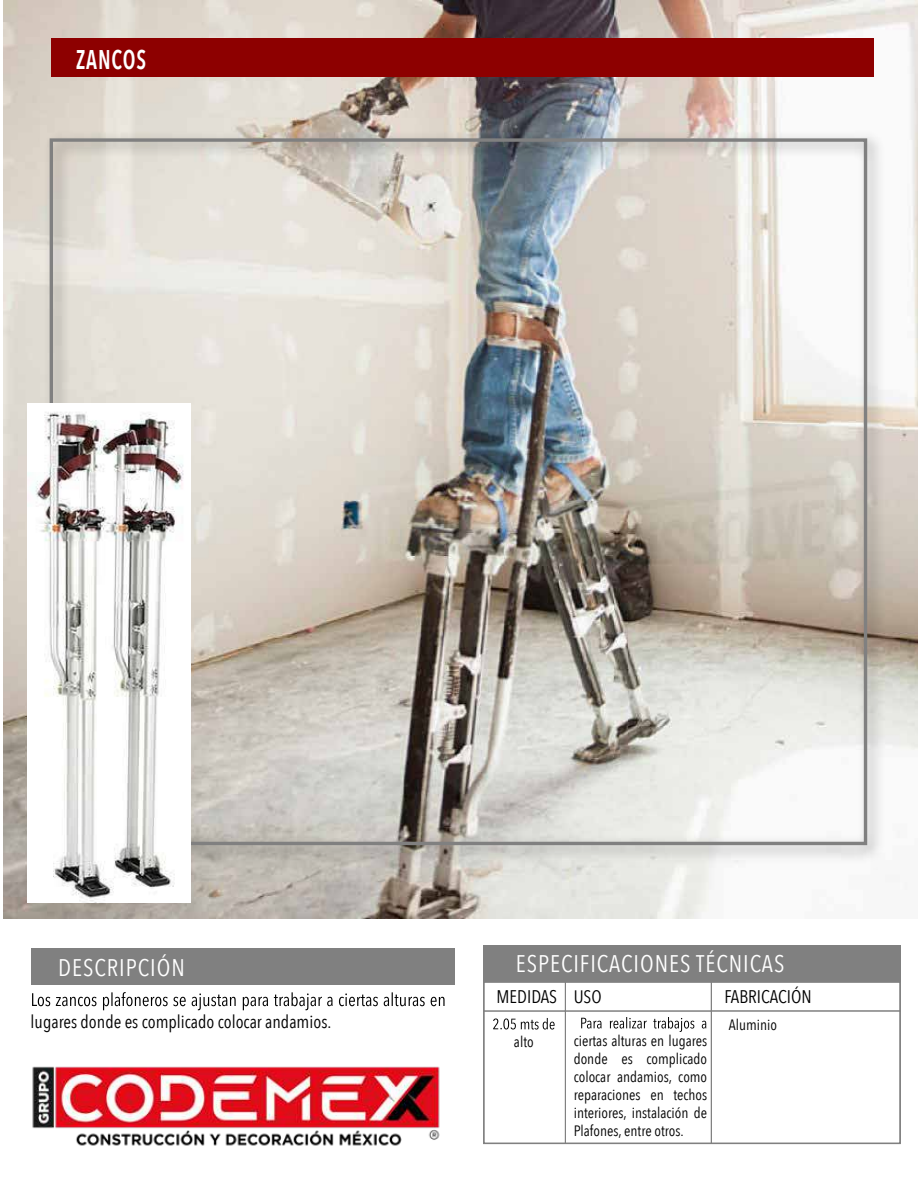
<style>
.page{position:relative;width:918px;height:1188px;background:#fff}
.page>*{position:absolute;margin:0;border:0;box-sizing:border-box;transform-origin:0 0}
.t1{font:600 27px "Avenir Next Condensed";letter-spacing:.04em;color:#fff;scale:.8 1}
.t2{font:24px "Avenir Next Condensed";letter-spacing:.04em;color:#fff}
.t3{font:18.3px "Avenir Next Condensed";color:#000}
.t4{font:18px "Avenir Next Condensed";color:#000}
.t5{font:15px/18px "Avenir Next Condensed";color:#000;text-align:justify}
</style>
<div class="page">
<img style="left:4px;top:1px;width:914px;height:918px">
<div style="left:51px;top:38px;width:823px;height:39px;background:#8d0000"></div>
<svg style="left:32px;top:992px;width:413px;height:18px"></svg>
<div style="left:31px;top:948px;width:423px;height:37px;background:#808080"></div>
<img style="left:38px;top:126px;width:854px;height:744px">
<div style="left:484px;top:945px;width:417px;height:37px;background:#808080"></div>
<svg style="left:493px;top:1018px;width:62px;height:12px"></svg>
<div style="left:484px;top:1011px;width:82px;height:133px;border:1px solid #808080"></div>
<div style="left:484px;top:982px;width:82px;height:29px;border:1px solid #808080"></div>
<div style="left:565px;top:1011px;width:147px;height:133px;border:1px solid #808080"></div>
<div style="left:565px;top:982px;width:147px;height:29px;border:1px solid #808080"></div>
<svg style="left:581px;top:1017px;width:125px;height:15px"></svg>
<div style="left:711px;top:982px;width:190px;height:29px;border:1px solid #808080"></div>
<div style="left:711px;top:1010px;width:190px;height:134px;border:1px solid #808080"></div>
<img style="left:28px;top:403px;width:162px;height:499px">
<img style="left:32px;top:1062px;width:454px;height:84px">
<h1 class="t1" style="left:76px;top:36px;width:89px">ZANCOS</h1>
<h2 class="t2" style="left:58px;top:947px;width:128px">DESCRIPCIÓN</h2>
<h2 class="t2" style="left:516px;top:943px;width:270px">ESPECIFICACIONES TÉCNICAS</h2>
<p class="t4" style="left:31px;top:1006px;width:302px">lugares donde es complicado colocar andamios.</p>
<p class="t3" style="left:497px;top:981px;width:62px">MEDIDAS</p>
<p class="t3" style="left:724px;top:981px;width:89px">FABRICACIÓN</p>
<p class="t5" style="left:729px;top:1015px;width:50px">Aluminio</p>
<p class="t4" style="left:574px;top:981px;width:29px">USO</p>
<p class="t5" style="left:574px;top:1031px;width:135px">ciertas alturas en lugares donde es complicado colocar andamios, como reparaciones en techos interiores, instalación de Plafones, entre otros.</p>
<p class="t5" style="left:514px;top:1032px;width:21px">alto</p>
</div>
